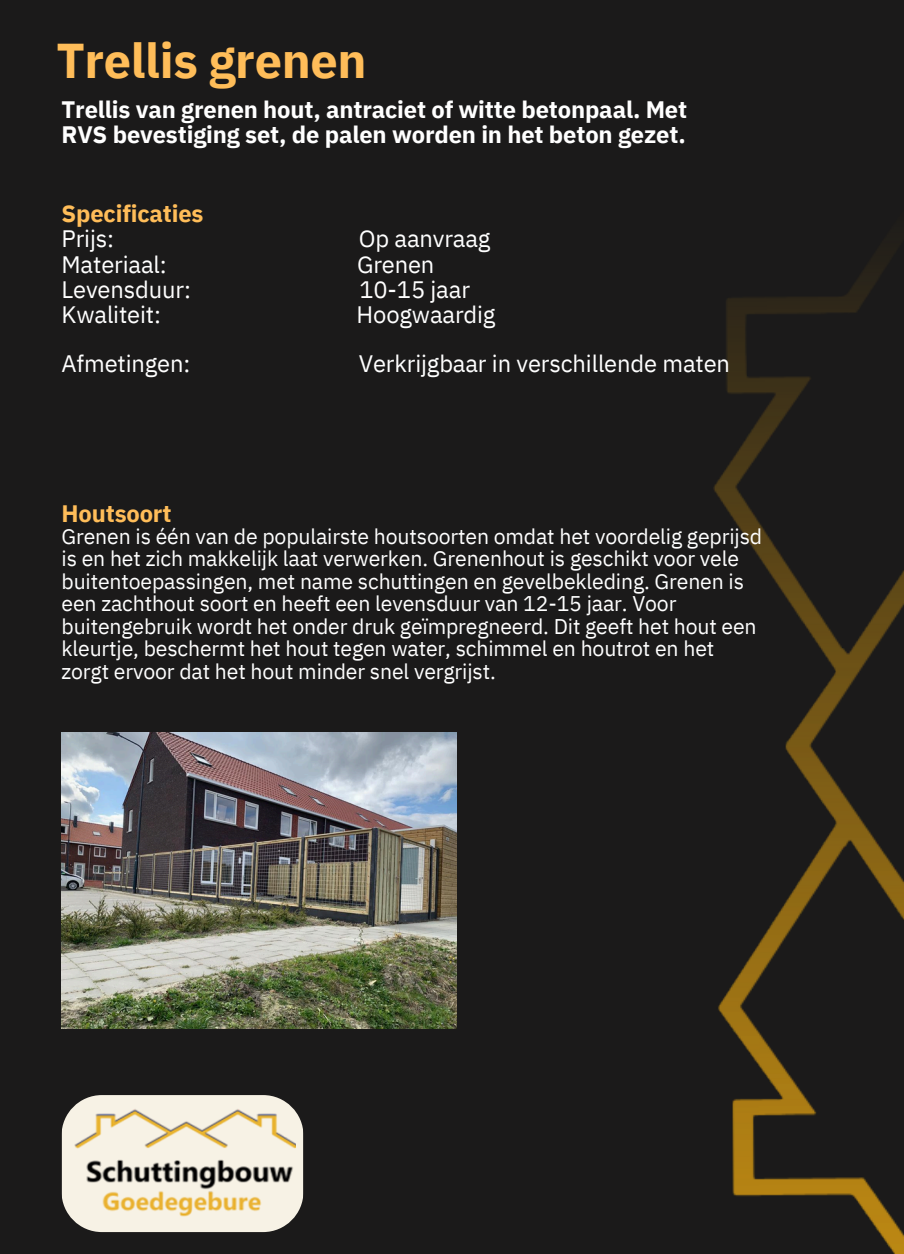
<style>
.page{position:relative;width:904px;height:1254px;background:#fff}
.page>*{position:absolute;margin:0;border:0;box-sizing:border-box;transform-origin:0 0}
.t1{font:700 48.75px "IBM Plex Sans";letter-spacing:-.005em;color:#ffbd59}
.t2{font:23.75px "IBM Plex Sans";letter-spacing:-.005em;color:#fff}
.t3{font:700 23.75px/25.2px "IBM Plex Sans";letter-spacing:-.005em;color:#fff}
.t4{font:700 23.75px/25.2px "IBM Plex Sans";letter-spacing:-.005em;color:#ffbd59}
.t5{font:21.25px/22.5px "IBM Plex Sans";letter-spacing:-.005em;color:#fff}
.s1{font-weight:400;color:#fff}
</style>
<div class="page">
<div style="left:0;top:0;width:904px;height:1253px;background:#1b1a1a"></div>
<img style="left:713px;top:262px;width:191px;height:991px">
<svg style="left:62px;top:1095px;width:241px;height:136px"></svg>
<img style="left:70px;top:1107px;width:226px;height:112px">
<img style="left:62px;top:732px;width:394px;height:296px">
<h1 class="t1" style="left:56px;top:28px;width:312px">Trellis grenen</h1>
<h2 class="t3" style="left:62px;top:96px;width:627px">Trellis van grenen hout, antraciet of witte betonpaal. Met<br>RVS bevestiging set, de palen worden in het beton gezet.</h2>
<h3 class="t4" style="left:62px;top:200px;width:144px">Specificaties<br><span class="s1">Prijs:</span></h3>
<h3 class="t2" style="left:359px;top:223px;width:133px">Op aanvraag</h3>
<h3 class="t2" style="left:62px;top:248px;width:107px">Materiaal:</h3>
<h3 class="t2" style="left:357px;top:248px;width:79px">Grenen</h3>
<h3 class="t2" style="left:62px;top:273px;width:131px">Levensduur:</h3>
<h3 class="t2" style="left:359px;top:273px;width:112px">10-15 jaar</h3>
<h3 class="t2" style="left:62px;top:299px;width:101px">Kwaliteit:</h3>
<h3 class="t2" style="left:357px;top:299px;width:140px">Hoogwaardig</h3>
<p class="t2" style="left:62px;top:348px;width:130px">Afmetingen:</p>
<p class="t2" style="left:359px;top:348px;width:373px">Verkrijgbaar in verschillende maten</p>
<h3 class="t4" style="left:62px;top:500px;width:111px">Houtsoort</h3>
<p class="t5" style="left:62px;top:524px;width:702px">Grenen is één van de populairste houtsoorten omdat het voordelig geprijsd is en het zich makkelijk laat verwerken. Grenenhout is geschikt voor vele buitentoepassingen, met name schuttingen en gevelbekleding. Grenen is een zachthout soort en heeft een levensduur van 12-15 jaar. Voor buitengebruik wordt het onder druk geïmpregneerd. Dit geeft het hout een kleurtje, beschermt het hout tegen water, schimmel en houtrot en het zorgt ervoor dat het hout minder snel vergrijst.</p>
</div>
